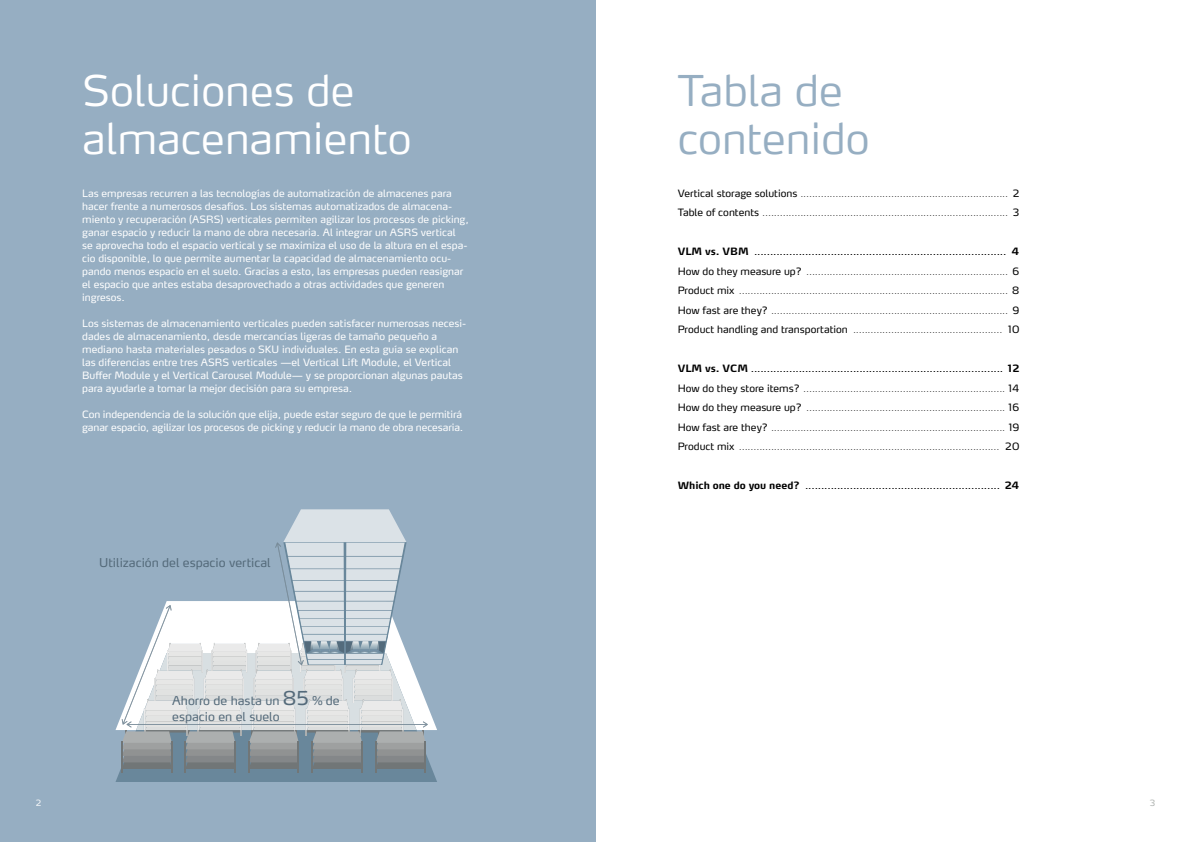
<style>
.page{position:relative;width:1191px;height:842px;background:#fff}
.page>*{position:absolute;margin:0;border:0;box-sizing:border-box;transform-origin:0 0}
.t1{font:300 42px/48px "Max OT";color:#fff}
.t2{font:300 42px/48px "Max OT";color:#96aec2}
.t3{font:12px/16px "Max OT";color:#546a7a}
.t4{font:10px/13px "Max OT";color:#fff}
.t5{font:300 8.5px "Max OT";color:#fff}
.t6{font:300 8.5px "Max OT";color:#a8aca9}
.t7{font:7px "Max OT";color:#000}
.t8{font:700 7px "Max OT";color:#000}
.s1{font-size:19px}
.s2{font-size:10px}
</style>
<div class="page">
<div style="left:0;top:0;width:595px;height:842px;background:#96aec2"></div>
<div style="left:115px;top:759px;width:322px;height:23px;background:#69879b"></div>
<hr style="left:121px;top:741px;width:2px;height:31px;background:#717677">
<hr style="left:171px;top:741px;width:1px;height:31px;background:#717677">
<hr style="left:184px;top:741px;width:2px;height:31px;background:#717677">
<hr style="left:234px;top:741px;width:2px;height:31px;background:#717677">
<hr style="left:248px;top:741px;width:1px;height:31px;background:#717677">
<hr style="left:298px;top:741px;width:1px;height:31px;background:#717677">
<hr style="left:311px;top:741px;width:2px;height:31px;background:#717677">
<hr style="left:361px;top:741px;width:1px;height:31px;background:#717677">
<hr style="left:375px;top:741px;width:1px;height:31px;background:#717677">
<hr style="left:424px;top:741px;width:2px;height:31px;background:#717677">
<svg style="left:115px;top:707px;width:322px;height:23px"></svg>
<svg style="left:122px;top:509px;width:306px;height:260px"></svg>
<h1 class="t1" style="left:82px;top:66px;width:331px">Soluciones de almacenamiento</h1>
<p class="t4" style="left:82px;top:187px;width:388px">Las empresas recurren a las tecnologías de automatización de almacenes para hacer frente a numerosos desafíos. Los sistemas automatizados de almacena&shy;miento y recuperación (ASRS) verticales permiten agilizar los procesos de picking, ganar espacio y reducir la mano de obra necesaria. Al integrar un ASRS vertical<br>se aprovecha todo el espacio vertical y se maximiza el uso de la altura en el espa&shy;cio disponible, lo que permite aumentar la capacidad de almacenamiento ocu&shy;pando menos espacio en el suelo. Gracias a esto, las empresas pueden reasignar el espacio que antes estaba desaprovechado a otras actividades que generen ingresos.</p>
<p class="t4" style="left:82px;top:317px;width:385px">Los sistemas de almacenamiento verticales pueden satisfacer numerosas necesi&shy;dades de almacenamiento, desde mercancías ligeras de tamaño pequeño a mediano hasta materiales pesados o SKU individuales. En esta guía se explican las diferencias entre tres ASRS verticales —el Vertical Lift Module, el Vertical Buffer Module y el Vertical Carousel Module— y se proporcionan algunas pautas para ayudarle a tomar la mejor decisión para su empresa.</p>
<p class="t4" style="left:82px;top:408px;width:383px">Con independencia de la solución que elija, puede estar seguro de que le permitirá ganar espacio, agilizar los procesos de picking y reducir la mano de obra necesaria.</p>
<p class="t3" style="left:99px;top:554px;width:173px">Utilización del espacio vertical</p>
<p class="t3" style="left:172px;top:693px;width:169px">Ahorro de hasta un <span class="s1">85</span> % de espacio en el suelo</p>
<h1 class="t2" style="left:677px;top:66px;width:193px">Tabla de contenido</h1>
<p class="t7" style="left:677px;top:190px;width:343px"><span class="s2">Vertical storage solutions</span> ....................................................................... <span class="s2">2</span></p>
<p class="t7" style="left:677px;top:209px;width:343px"><span class="s2">Table of contents</span> .................................................................................... <span class="s2">3</span></p>
<p class="t8" style="left:677px;top:248px;width:343px"><span class="s2">VLM vs. VBM</span> ............................................................................... <span class="s2">4</span></p>
<p class="t7" style="left:677px;top:268px;width:343px"><span class="s2">How do they measure up?</span> ..................................................................... <span class="s2">6</span></p>
<p class="t7" style="left:677px;top:287px;width:343px"><span class="s2">Product mix</span> ............................................................................................ <span class="s2">8</span></p>
<p class="t7" style="left:677px;top:307px;width:343px"><span class="s2">How fast are they?</span> ................................................................................. <span class="s2">9</span></p>
<p class="t7" style="left:677px;top:326px;width:343px"><span class="s2">Product handling and transportation</span> ................................................... <span class="s2">10</span></p>
<p class="t8" style="left:677px;top:365px;width:343px"><span class="s2">VLM vs. VCM</span> ............................................................................... <span class="s2">12</span></p>
<p class="t7" style="left:677px;top:385px;width:343px"><span class="s2">How do they store items?</span> ..................................................................... <span class="s2">14</span></p>
<p class="t7" style="left:677px;top:404px;width:343px"><span class="s2">How do they measure up?</span> .................................................................... <span class="s2">16</span></p>
<p class="t7" style="left:677px;top:424px;width:343px"><span class="s2">How fast are they?</span> ................................................................................ <span class="s2">19</span></p>
<p class="t7" style="left:677px;top:443px;width:343px"><span class="s2">Product mix</span> ......................................................................................... <span class="s2">20</span></p>
<p class="t8" style="left:677px;top:482px;width:343px"><span class="s2">Which one do you need?</span> ............................................................. <span class="s2">24</span></p>
<p class="t5" style="left:36px;top:798px;width:7px">2</p>
<p class="t6" style="left:1149px;top:798px;width:7px">3</p>
</div>
